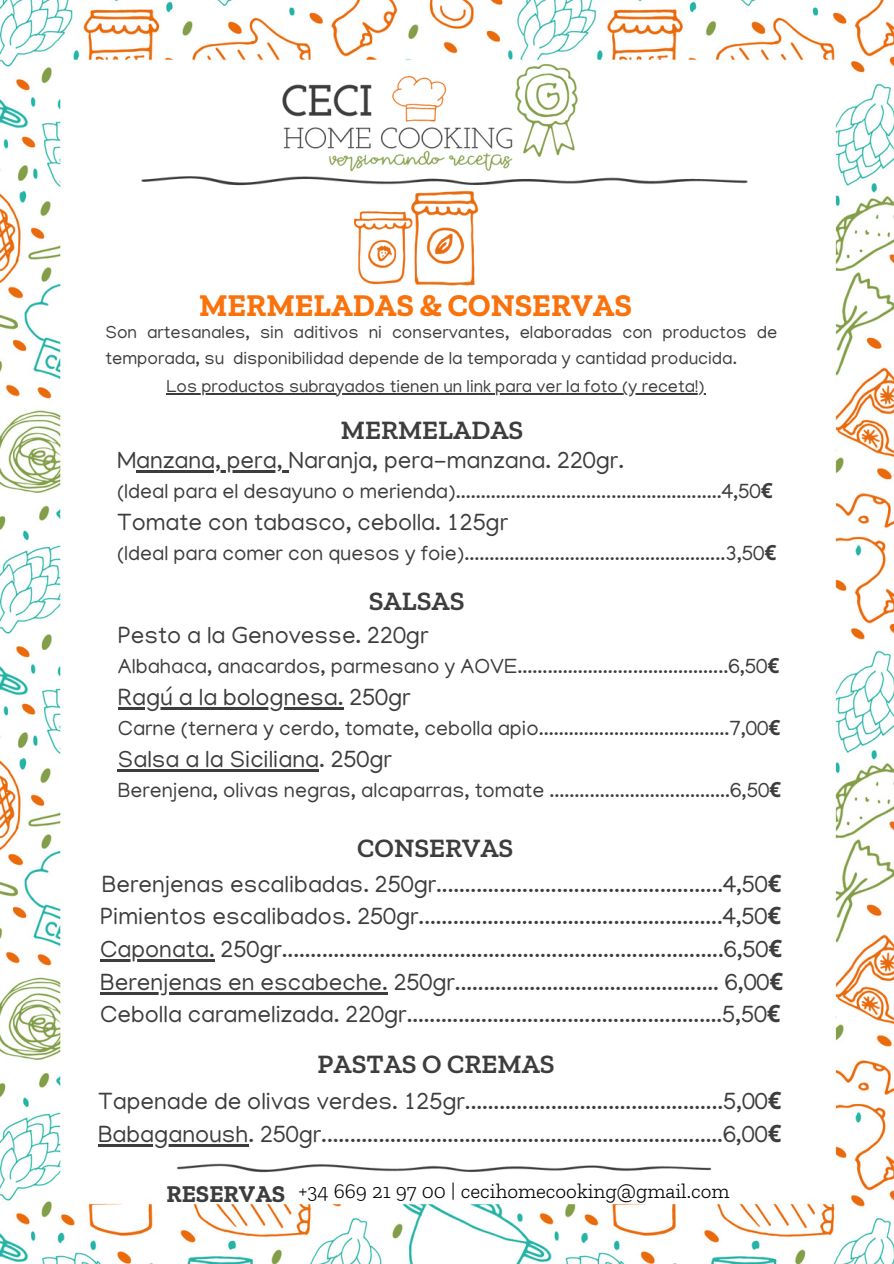
<style>
.page{position:relative;width:894px;height:1264px;background:#fff}
.page>*{position:absolute;margin:0;border:0;box-sizing:border-box;transform-origin:0 0}
.t1{font:700 31.5px "Zilla Slab";color:#fa720c}
.t2{font:600 27px "Zilla Slab";color:#3d3d3d}
.t3{font:24px "Manjari";color:#3d3d3d}
.t4{font:700 24px "Zilla Slab";color:#3d3d3d}
.t5{font:21px "Manjari";color:#3d3d3d}
.t6{font:300 21px "Zilla Slab";color:#000}
.t7{font:18px/26px "Manjari";color:#3d3d3d}
.t8{font:17.7px "Manjari";color:#3d3d3d}
.s1{font-family:"Noto Sans";font-weight:700}
</style>
<div class="page">
<img style="left:1px;top:0;width:892px;height:1263px">
<img style="left:167px;top:1153px;width:563px;height:26px">
<img style="left:337px;top:194px;width:157px;height:119px">
<hr style="left:136px;top:470px;width:152px;height:2px;background:#3d3d3d">
<hr style="left:118px;top:707px;width:225px;height:2px;background:#3d3d3d">
<hr style="left:118px;top:769px;width:201px;height:2px;background:#3d3d3d">
<hr style="left:100px;top:959px;width:115px;height:2px;background:#3d3d3d">
<hr style="left:100px;top:992px;width:288px;height:2px;background:#3d3d3d">
<hr style="left:98px;top:1143px;width:150px;height:3px;background:#3d3d3d">
<hr style="left:166px;top:393px;width:538px;height:1px;background:#3d3d3d">
<img style="left:257px;top:56px;width:217px;height:109px">
<img style="left:129px;top:165px;width:640px;height:29px">
<img style="left:474px;top:46px;width:145px;height:128px">
<p class="t1" style="left:199px;top:287px;width:434px">MERMELADAS &amp; CONSERVAS</p>
<p class="t7" style="left:105px;top:322px;width:673px">Son artesanales, sin aditivos ni conservantes, elaboradas con productos de temporada, su disponibilidad depende de la temporada y cantidad producida.</p>
<p class="t8" style="left:166px;top:379px;width:539px">Los productos subrayados tienen un link para ver la foto (y receta!)</p>
<p class="t2" style="left:341px;top:413px;width:184px">MERMELADAS</p>
<p class="t3" style="left:117px;top:450px;width:508px">Manzana, pera, Naranja, pera-manzana. 220gr.</p>
<p class="t5" style="left:117px;top:483px;width:657px">(Ideal para el desayuno o merienda).....................................................4,50<span class="s1">€</span></p>
<p class="t3" style="left:117px;top:512px;width:392px">Tomate con tabasco, cebolla. 125gr</p>
<p class="t5" style="left:117px;top:545px;width:660px">(Ideal para comer con quesos y foie)....................................................3,50<span class="s1">€</span></p>
<p class="t2" style="left:368px;top:584px;width:97px">SALSAS</p>
<p class="t3" style="left:118px;top:625px;width:312px">Pesto a la Genovesse. 220gr</p>
<p class="t5" style="left:118px;top:658px;width:663px">Albahaca, anacardos, parmesano y AOVE..........................................6,50<span class="s1">€</span></p>
<p class="t3" style="left:118px;top:687px;width:294px">Ragú a la bolognesa. 250gr</p>
<p class="t5" style="left:118px;top:720px;width:664px">Carne (ternera y cerdo, tomate, cebolla apio......................................7,00<span class="s1">€</span></p>
<p class="t3" style="left:118px;top:749px;width:275px">Salsa a la Siciliana. 250gr</p>
<p class="t5" style="left:118px;top:782px;width:664px">Berenjena, olivas negras, alcaparras, tomate ....................................6,50<span class="s1">€</span></p>
<p class="t2" style="left:357px;top:831px;width:158px">CONSERVAS</p>
<p class="t3" style="left:102px;top:874px;width:680px">Berenjenas escalibadas. 250gr..................................................4,50<span class="s1">€</span></p>
<p class="t3" style="left:100px;top:906px;width:682px">Pimientos escalibados. 250gr.....................................................4,50<span class="s1">€</span></p>
<p class="t3" style="left:100px;top:939px;width:683px">Caponata. 250gr.............................................................................6,50<span class="s1">€</span></p>
<p class="t3" style="left:100px;top:972px;width:684px">Berenjenas en escabeche. 250gr.............................................. 6,00<span class="s1">€</span></p>
<p class="t3" style="left:100px;top:1004px;width:681px">Cebolla caramelizada. 220gr.......................................................5,50<span class="s1">€</span></p>
<p class="t2" style="left:317px;top:1047px;width:238px">PASTAS O CREMAS</p>
<p class="t3" style="left:98px;top:1091px;width:684px">Tapenade de olivas verdes. 125gr.............................................5,00<span class="s1">€</span></p>
<p class="t3" style="left:98px;top:1124px;width:684px">Babaganoush. 250gr......................................................................6,00<span class="s1">€</span></p>
<p class="t4" style="left:166px;top:1179px;width:120px">RESERVAS</p>
<p class="t6" style="left:298px;top:1178px;width:432px">+34 669 21 97 00 | cecihomecooking@gmail.com</p>
</div>
